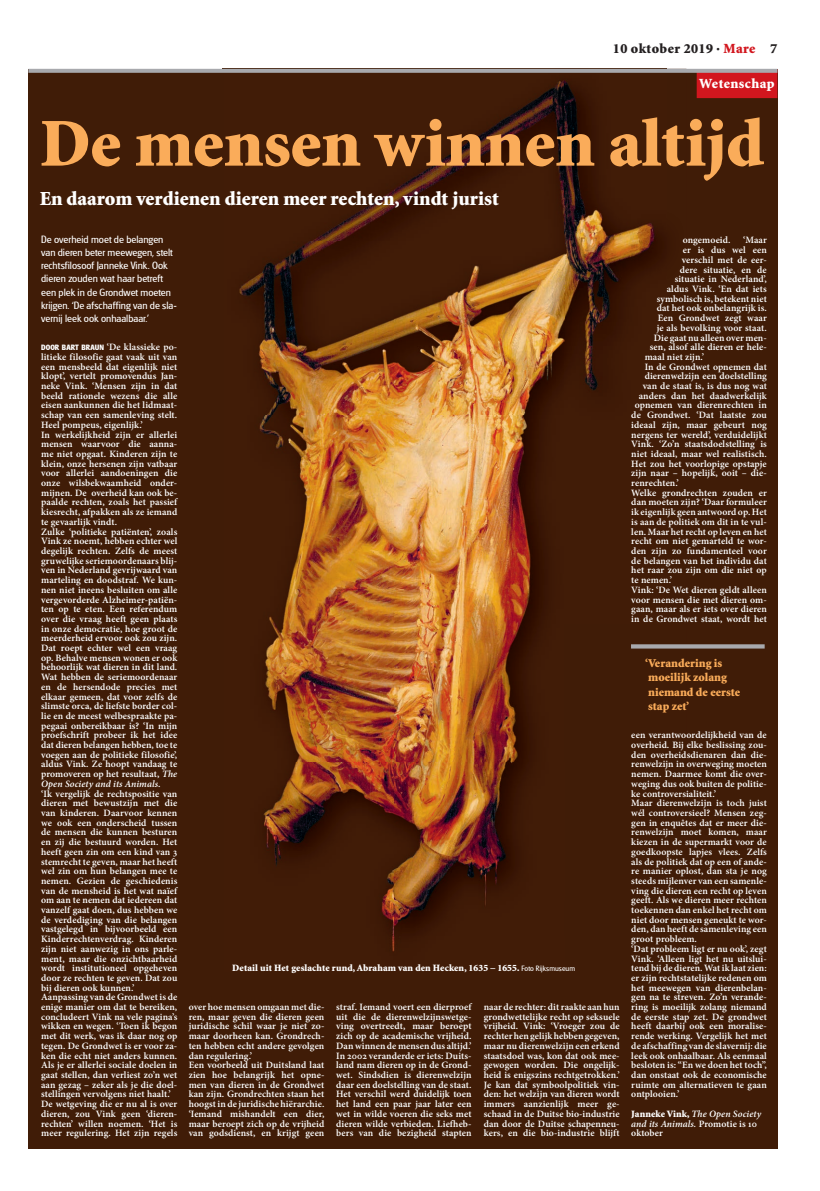
<style>
.page{position:relative;width:820px;height:1191px;background:#fff}
.page>*{position:absolute;margin:0;border:0;box-sizing:border-box;transform-origin:0 0}
.t1{font:900 68.6px "Minion Std";color:#faac5a}
.t2{font:900 20px "Minion Std";color:#fff}
.t3{font:900 14px "Minion Std";letter-spacing:.03em;color:#231f20}
.t4{font:900 14px "Minion Std";letter-spacing:.03em;color:#fff}
.t5{font:900 12px/14.5px "Minion Std";color:#faac5a}
.t6{font:11px/13px "Glasgow RR";color:#fff}
.t7{font:600 9.7px/9.7px "Minion Pro";letter-spacing:.01em;color:#fff}
.t8{font:900 9.7px "Minion Std";letter-spacing:.01em;color:#fff}
.t9{font:italic 600 9.7px/9.7px "Minion Pro";letter-spacing:.01em;color:#fff}
.s1{color:#d2161e}
.s2{font-family:"Glasgow RR";font-weight:700;font-size:8px}
.s3{font-style:italic}
.s4{font-family:"Glasgow RR";font-weight:400;font-size:8px}
.s5{font-family:"Minion Std";font-weight:900;font-style:normal}
.s6{font-style:normal}
</style>
<div class="page">
<div style="left:28px;top:69px;width:749px;height:1079px;background:#401c07"></div>
<img style="left:225px;top:68px;width:461px;height:1px">
<img style="left:239px;top:80px;width:427px;height:872px">
<div style="left:696px;top:69px;width:81px;height:29px;background:#d2161e"></div>
<svg style="left:630px;top:644px;width:134px;height:4px"></svg>
<svg style="left:28px;top:69px;width:749px;height:4px;background:#a3a2a5"></svg>
<h3 class="t3" style="left:612px;top:42px;width:166px">10 oktober 2019 · <span class="s1">Mare</span> 7</h3>
<h3 class="t4" style="left:698px;top:77px;width:77px">Wetenschap</h3>
<h1 class="t1" style="left:40px;top:109px;width:725px">De mensen winnen altijd</h1>
<h2 class="t2" style="left:40px;top:188px;width:460px">En daarom verdienen dieren meer rechten, vindt jurist</h2>
<p class="t6" style="left:41px;top:234px;width:137px">De overheid moet de belangen van dieren beter meewegen, stelt rechtsfilosoof Janneke Vink. Ook dieren zouden wat haar betreft een plek in de Grondwet moeten krijgen. ‘De afschaffing van de sla&shy;vernij leek ook onhaalbaar.’</p>
<p class="t7" style="left:41px;top:342px;width:138px"><span class="s2">DOOR BART BRAUN</span> ‘De klassieke po&shy;litieke filosofie gaat vaak uit van een mensbeeld dat eigenlijk niet klopt’, vertelt promovendus Jan&shy;neke Vink. ‘Mensen zijn in dat beeld rationele wezens die alle eisen aankunnen die het lidmaat&shy;schap van een samenleving stelt.<br>Heel pompeus, eigenlijk.’<br>In werkelijkheid zijn er allerlei mensen waarvoor die aanna&shy;me niet opgaat. Kinderen zijn te klein, onze hersenen zijn vatbaar voor allerlei aandoeningen die onze wilsbekwaamheid onder&shy;mijnen. De overheid kan ook be&shy;paalde rechten, zoals het passief kiesrecht, afpakken als ze iemand te gevaarlijk vindt.<br>Zulke ‘politieke patiënten’, zoals<br>Vink ze noemt, hebben echter wel degelijk rechten. Zelfs de meest gruwelijke seriemoordenaars blij&shy;ven in Nederland gevrijwaard van marteling en doodstraf. We kun&shy;nen niet ineens besluiten om alle vergevorderde Alzheimer-patiën&shy;ten op te eten. Een referendum over die vraag heeft geen plaats in onze democratie, hoe groot de meerderheid ervoor ook zou zijn.<br>Dat roept echter wel een vraag op. Behalve mensen wonen er ook behoorlijk wat dieren in dit land.<br>Wat hebben de seriemoordenaar en de hersendode precies met elkaar gemeen, dat voor zelfs de slimste orca, de liefste border col&shy;lie en de meest welbespraakte pa&shy;pegaai onbereikbaar is? ‘In mijn proefschrift probeer ik het idee dat dieren belangen hebben, toe te voegen aan de politieke filosofie’, aldus Vink. Ze hoopt vandaag te promoveren op het resultaat, <span class="s3">The<br>Open Society and its Animals</span>.<br>‘Ik vergelijk de rechtspositie van dieren met bewustzijn met die van kinderen. Daarvoor kennen we ook een onderscheid tussen de mensen die kunnen besturen en zij die bestuurd worden. Het heeft geen zin om een kind van 3 stemrecht te geven, maar het heeft wel zin om hun belangen mee te nemen. Gezien de geschiedenis van de mensheid is het wat naïef om aan te nemen dat iedereen dat vanzelf gaat doen, dus hebben we de verdediging van die belangen vastgelegd in bijvoorbeeld een<br>Kinderrechtenverdrag. Kinderen zijn niet aanwezig in ons parle&shy;ment, maar die onzichtbaarheid wordt institutioneel opgeheven door ze rechten te geven. Dat zou bij dieren ook kunnen.’<br>Aanpassing van de Grondwet is de enige manier om dat te bereiken, concludeert Vink na vele pagina’s wikken en wegen. ‘Toen ik begon met dit werk, was ik daar nog op tegen. De Grondwet is er voor za&shy;ken die echt niet anders kunnen.<br>Als je er allerlei sociale doelen in gaat stellen, dan verliest zo’n wet aan gezag – zeker als je die doel&shy;stellingen vervolgens niet haalt.’<br>De wetgeving die er nu al is over dieren, zou Vink geen ‘dieren&shy;rechten’ willen noemen. ‘Het is meer regulering. Het zijn regels</p>
<p class="t8" style="left:232px;top:963px;width:344px">Detail uit Het geslachte rund, Abraham van den Hecken, 1635 – 1655. <span class="s4">Foto Rijksmuseum</span></p>
<p class="t7" style="left:189px;top:1002px;width:137px">over hoe mensen omgaan met die&shy;ren, maar geven die dieren geen juridische schil waar je niet zo&shy;maar doorheen kan. Grondrech&shy;ten hebben echt andere gevolgen dan regulering.’<br>Een voorbeeld uit Duitsland laat zien hoe belangrijk het opne&shy;men van dieren in de Grondwet kan zijn. Grondrechten staan het hoogst in de juridische hiërarchie. ‘Iemand mishandelt een dier, maar beroept zich op de vrijheid van godsdienst, en krijgt geen</p>
<p class="t7" style="left:336px;top:1002px;width:137px;text-align:justify">straf. Iemand voert een dierproef uit die de dierenwelzijnswetge&shy;ving overtreedt, maar beroept zich op de academische vrijheid.<br>Dan winnen de mensen dus altijd.’ In 2002 veranderde er iets: Duits&shy;land nam dieren op in de Grond&shy;wet. Sindsdien is dierenwelzijn daar een doelstelling van de staat.<br>Het verschil werd duidelijk toen het land een paar jaar later een wet in wilde voeren die seks met dieren wilde verbieden. Liefheb&shy;bers van die bezigheid stapten</p>
<p class="t7" style="left:483px;top:1002px;width:137px;text-align:justify">naar de rechter: dit raakte aan hun grondwettelijke recht op seksuele vrijheid. Vink: ‘Vroeger zou de rechter hen gelijk hebben gegeven, maar nu dierenwelzijn een erkend staatsdoel was, kon dat ook mee&shy;gewogen worden. Die ongelijk&shy;heid is enigszins rechtgetrokken.’ Je kan dat symboolpolitiek vin&shy;den: het welzijn van dieren wordt immers aanzienlijk meer ge&shy;schaad in de Duitse bio-industrie dan door de Duitse schapenneu&shy;kers, en die bio-industrie blijft</p>
<p class="t7" style="left:682px;top:235px;width:49px">ongemoeid.</p>
<p class="t7" style="left:743px;top:235px;width:25px">‘Maar</p>
<p class="t7" style="left:682px;top:245px;width:86px">er is dus wel een</p>
<p class="t7" style="left:681px;top:255px;width:87px">verschil met de eer-</p>
<p class="t7" style="left:679px;top:264px;width:89px">dere situatie, en de</p>
<p class="t7" style="left:674px;top:274px;width:93px">situatie in Nederland’,</p>
<p class="t7" style="left:666px;top:284px;width:102px">aldus Vink. ‘En dat iets</p>
<p class="t7" style="left:656px;top:294px;width:112px">symbolisch is, betekent niet</p>
<p class="t7" style="left:656px;top:303px;width:111px">dat het ook onbelangrijk is.</p>
<p class="t7" style="left:657px;top:313px;width:110px">Een Grondwet zegt waar</p>
<p class="t7" style="left:656px;top:323px;width:111px">je als bevolking voor staat.</p>
<p class="t7" style="left:653px;top:332px;width:115px">Die gaat nu alleen over men-</p>
<p class="t7" style="left:649px;top:342px;width:119px">sen, alsof alle dieren er hele-</p>
<p class="t7" style="left:644px;top:352px;width:61px">maal niet zijn.’</p>
<p class="t7" style="left:644px;top:361px;width:124px">In de Grondwet opnemen dat</p>
<p class="t7" style="left:644px;top:371px;width:123px">dierenwelzijn een doelstelling</p>
<p class="t7" style="left:642px;top:381px;width:126px">van de staat is, is dus nog wat</p>
<p class="t7" style="left:638px;top:391px;width:130px">anders dan het daadwerkelijk</p>
<p class="t7" style="left:634px;top:400px;width:133px">opnemen van dierenrechten in</p>
<p class="t7" style="left:631px;top:410px;width:137px">de Grondwet. ‘Dat laatste zou</p>
<p class="t7" style="left:631px;top:420px;width:137px">ideaal zijn, maar gebeurt nog</p>
<p class="t7" style="left:631px;top:429px;width:137px">nergens ter wereld’, verduidelijkt</p>
<p class="t7" style="left:631px;top:439px;width:137px">Vink. ‘Zo’n staatsdoelstelling is</p>
<p class="t7" style="left:631px;top:449px;width:137px">niet ideaal, maar wel realistisch.</p>
<p class="t7" style="left:631px;top:458px;width:137px">Het zou het voorlopige opstapje</p>
<p class="t7" style="left:631px;top:468px;width:137px">zijn naar – hopelijk, ooit – die-</p>
<p class="t7" style="left:631px;top:478px;width:49px">renrechten.’</p>
<p class="t7" style="left:631px;top:488px;width:137px">Welke grondrechten zouden er</p>
<p class="t7" style="left:631px;top:497px;width:137px">dan moeten zijn? ‘Daar formuleer</p>
<p class="t7" style="left:631px;top:507px;width:137px">ik eigenlijk geen antwoord op. Het</p>
<p class="t7" style="left:631px;top:517px;width:137px">is aan de politiek om dit in te vul-</p>
<p class="t7" style="left:631px;top:526px;width:137px">len. Maar het recht op leven en het</p>
<p class="t7" style="left:631px;top:536px;width:137px">recht om niet gemarteld te wor-</p>
<p class="t7" style="left:631px;top:546px;width:137px">den zijn zo fundamenteel voor</p>
<p class="t7" style="left:631px;top:555px;width:137px">de belangen van het individu dat</p>
<p class="t7" style="left:631px;top:565px;width:137px">het raar zou zijn om die niet op</p>
<p class="t7" style="left:631px;top:575px;width:42px">te nemen.’</p>
<p class="t7" style="left:631px;top:585px;width:137px">Vink: ‘De Wet dieren geldt alleen</p>
<p class="t7" style="left:631px;top:594px;width:137px">voor mensen die met dieren om-</p>
<p class="t7" style="left:631px;top:604px;width:137px">gaan, maar als er iets over dieren</p>
<p class="t7" style="left:631px;top:614px;width:137px">in de Grondwet staat, wordt het</p>
<p class="t5" style="left:645px;top:656px;width:96px">‘ Verandering is moeilijk zolang niemand de eerste stap zet’</p>
<p class="t7" style="left:631px;top:730px;width:137px">een verantwoordelijkheid van de overheid. Bij elke beslissing zou&shy;den overheidsdienaren dan die&shy;renwelzijn in overweging moeten nemen. Daarmee komt die over&shy;weging dus ook buiten de politie&shy;ke controversialiteit.’<br>Maar dierenwelzijn is toch juist wél controversieel? Mensen zeg&shy;gen in enquêtes dat er meer die&shy;renwelzijn moet komen, maar kiezen in de supermarkt voor de goedkoopste lapjes vlees. Zelfs als de politiek dat op een of ande&shy;re manier oplost, dan sta je nog steeds mijlenver van een samenle&shy;ving die dieren een recht op leven geeft. Als we dieren meer rechten toekennen dan enkel het recht om niet door mensen geneukt te wor&shy;den, dan heeft de samenleving een groot probleem.<br>‘Dat probleem ligt er nu ook’, zegt<br>Vink. ‘Alleen ligt het nu uitslui&shy;tend bij de dieren. Wat ik laat zien: er zijn rechtstatelijke redenen om het meewegen van dierenbelan&shy;gen na te streven. Zo’n verande&shy;ring is moeilijk zolang niemand de eerste stap zet. De grondwet heeft daarbij ook een moralise&shy;rende werking. Vergelijk het met de afschaffing van de slavernij: die leek ook onhaalbaar. Als eenmaal besloten is: “En we doen het toch”, dan onstaat ook de economische ruimte om alternatieven te gaan ontplooien.’</p>
<p class="t9" style="left:631px;top:1108px;width:131px"><span class="s5">Janneke Vink,</span> The Open Society and its Animals. <span class="s6">Promotie is 10 oktober</span></p>
</div>
